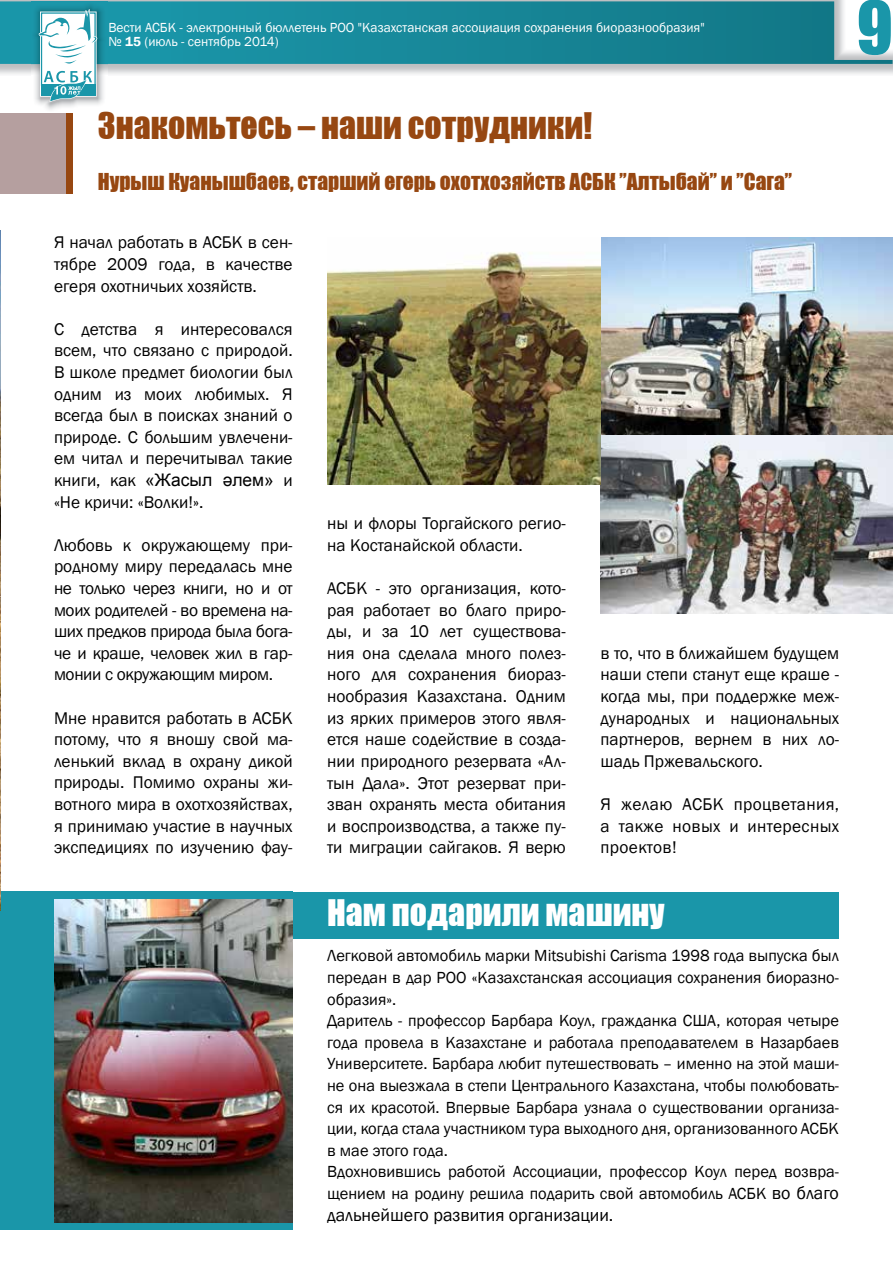
<style>
.page{position:relative;width:893px;height:1263px;background:#fff}
.page>*{position:absolute;margin:0;border:0;box-sizing:border-box;transform-origin:0 0}
.t1{font:66px "Impact Kaz AVTU";color:#1a96a9}
.t2{font:33px "Impact Kaz AVTU";color:#974711}
.t3{font:33px "Impact Kaz AVTU";color:#fff}
.t4{font:21px "Impact Kaz AVTU";color:#974711}
.t5{font:18px "Franklin Gothic";color:#000}
.t6{font:17.4px/21.6px "Franklin Gothic";color:#000;text-align:justify}
.t7{font:17.4px "Arial";color:#000}
.t8{font:16.5px/21.6px "Franklin Gothic";color:#000}
.t9{font:13.5px/13.5px "Franklin Gothic";color:#fff}
.s1{font-weight:600}
.s2{font-family:"Franklin Gothic"}
.s3{font-size:18px}
</style>
<div class="page">
<svg style="left:0;top:1px;width:892px;height:63px;background:#268f9f"></svg>
<img style="left:32px;top:2px;width:76px;height:108px">
<div style="left:42px;top:13px;width:53px;height:72px;background:#fff"></div>
<svg style="left:38px;top:9px;width:60px;height:55px"></svg>
<div style="left:41px;top:84px;width:55px;height:12px;background:#1a96a9"></div>
<svg style="left:44px;top:71px;width:48px;height:32px"></svg>
<div style="left:293px;top:892px;width:546px;height:47px;background:#1a96a9"></div>
<div style="left:0;top:892px;width:293px;height:338px;background:#1a96a9"></div>
<div style="left:1px;top:113px;width:72px;height:80px;background:#b59f9f"></div>
<div style="left:66px;top:113px;width:7px;height:80px;background:#974711"></div>
<img style="left:0;top:231px;width:1px;height:377px">
<img style="left:0;top:608px;width:1px;height:303px">
<hr style="left:0;top:561px;width:1px;height:47px;background:#1c4d7d">
<hr style="left:0;top:864px;width:1px;height:47px;background:#1c4d7d">
<img style="left:601px;top:237px;width:292px;height:376px">
<img style="left:327px;top:252px;width:274px;height:233px">
<img style="left:54px;top:899px;width:239px;height:323px">
<p class="t9" style="left:108px;top:21px;width:598px">Вести АСБК - электронный бюллетень РОО "Казахстанская ассоциация сохранения биоразнообразия" № <span class="s1">15</span> (июль - сентябрь 2014)</p>
<h1 class="t1" style="left:856px;top:-11px;width:38px">9</h1>
<h2 class="t2" style="left:98px;top:107px;width:496px">Знакомьтесь – наши сотрудники!</h2>
<p class="t4" style="left:98px;top:169px;width:696px">Нурыш Куанышбаев, старший егерь охотхозяйств АСБК ’’Алтыбай’’ и ’’Сага’’</p>
<p class="t6" style="left:54px;top:232px;width:240px">Я начал работать в АСБК в сен&shy;тябре 2009 года, в качестве егеря охотничьих хозяйств.</p>
<p class="t6" style="left:54px;top:319px;width:240px">С детства я интересовался всем, что связано с природой.<br>В школе предмет биологии был одним из моих любимых. Я всегда был в поисках знаний о природе. С большим увлечени&shy;ем читал и перечитывал такие</p>
<p class="t7" style="left:54px;top:468px;width:240px"><span class="s2">книги, как</span> «Жасыл әлем» <span class="s2">и</span></p>
<p class="t6" style="left:54px;top:491px;width:151px">«Не кричи: «Волки!».</p>
<p class="t6" style="left:54px;top:535px;width:240px">Любовь к окружающему при&shy;родному миру передалась мне не только через книги, но и от моих родителей - во времена на&shy;ших предков природа была бога&shy;че и краше, человек жил в гар&shy;монии с окружающим миром.</p>
<p class="t6" style="left:54px;top:707px;width:240px">Мне нравится работать в АСБК потому, что я вношу свой ма&shy;ленький вклад в охрану дикой природы. Помимо охраны жи&shy;вотного мира в охотхозяйствах, я принимаю участие в научных экспедициях по изучению фау-</p>
<p class="t6" style="left:327px;top:513px;width:240px">ны и флоры Торгайского регио&shy;на Костанайской области.</p>
<p class="t6" style="left:327px;top:578px;width:240px">АСБК - это организация, кото&shy;рая работает во благо приро&shy;ды, и за 10 лет существова&shy;ния она сделала много полез&shy;ного для сохранения биораз&shy;нообразия Казахстана. Одним из ярких примеров этого явля&shy;ется наше содействие в созда&shy;нии природного резервата «Ал&shy;тын Дала». Этот резерват при&shy;зван охранять места обитания и воспроизводства, а также пу&shy;ти миграции сайгаков. Я верю</p>
<p class="t6" style="left:601px;top:643px;width:240px">в то, что в ближайшем будущем наши степи станут еще краше - когда мы, при поддержке меж&shy;дународных и национальных партнеров, вернем в них ло&shy;шадь Пржевальского.</p>
<p class="t6" style="left:601px;top:794px;width:240px">Я желаю АСБК процветания, а также новых и интересных проектов!</p>
<h2 class="t3" style="left:327px;top:893px;width:339px">Нам подарили машину</h2>
<p class="t8" style="left:327px;top:945px;width:513px">Легковой автомобиль марки Mitsubishi Carisma 1998 года выпуска был передан в дар РОО «Казахстанская ассоциация сохранения биоразно&shy;образия».<br>Даритель - профессор Барбара Коул, гражданка США, которая четыре года провела в Казахстане и работала преподавателем в Назарбаев Университете. Барбара любит путешествовать – именно на этой маши&shy;не она выезжала в степи Центрального Казахстана, чтобы полюбовать&shy;ся их красотой. Впервые Барбара узнала о существовании организа&shy;ции, когда стала участником тура выходного дня, организованного АСБК в мае этого года.<br>Вдохновившись работой Ассоциации, профессор Коул перед возвра&shy;щением на родину решила подарить свой автомобиль АСБК <span class="s3">во благо</span></p>
<p class="t5" style="left:327px;top:1203px;width:288px">дальнейшего развития организации.</p>
</div>
